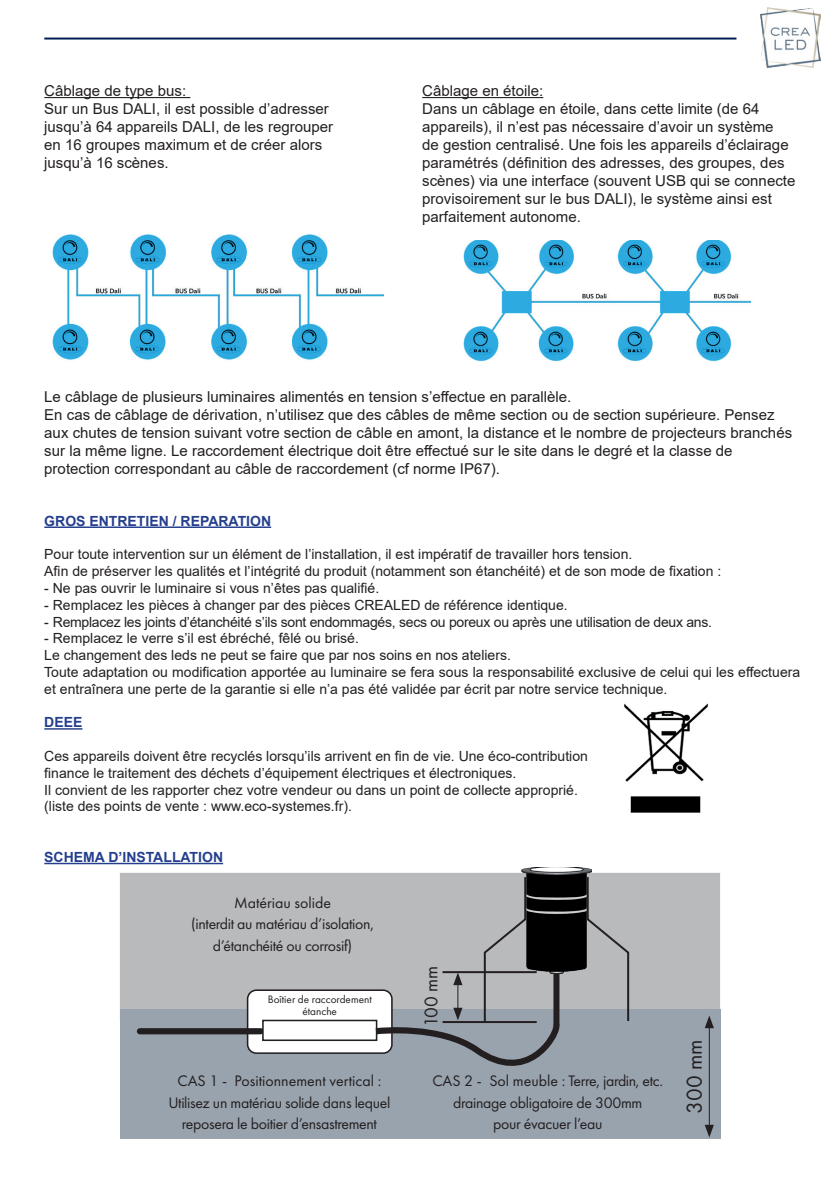
<style>
.page{position:relative;width:840px;height:1191px;background:#fff}
.page>*{position:absolute;margin:0;border:0;box-sizing:border-box;transform-origin:0 0}
.t1{font:22.4px "Futura PT";color:#231f20}
.t2{font:19px "Futura PT";color:#231f20}
.t3{font:15.8px/21.6px "Futura PT";letter-spacing:-.02em;color:#231f20;text-align:center}
.t4{font:15px/18px "Arial";color:#231f20}
.t5{font:14px/16.8px "Arial";color:#231f20}
.t6{font:14px "Arial";letter-spacing:-.02em;color:#231f20}
.t7{font:700 14px "Arial";color:#253f8e}
.t8{font:11.2px/12.6px "Futura PT";color:#231f20;text-align:center}
</style>
<div class="page">
<hr style="left:44px;top:97px;width:146px;height:1px;background:#231f20">
<hr style="left:44px;top:526px;width:227px;height:2px;background:#253f8e">
<hr style="left:44px;top:728px;width:38px;height:1px;background:#253f8e">
<img style="left:624px;top:703px;width:84px;height:110px">
<hr style="left:44px;top:38px;width:692px;height:2px;background:#001f53">
<img style="left:760px;top:7px;width:60px;height:61px">
<div style="left:120px;top:873px;width:599px;height:136px;background:#b8babc"></div>
<img style="left:521px;top:867px;width:70px;height:106px">
<div style="left:120px;top:1009px;width:599px;height:129px;background:#99a3ae"></div>
<div style="left:247px;top:990px;width:144px;height:63px;background:#fff;border-radius:9px"></div>
<div style="left:247px;top:989px;width:145px;height:65px;border:2px solid #231f20;border-radius:9px"></div>
<div style="left:140px;top:1028px;width:120px;height:6px;background:#231f20"></div>
<div style="left:262px;top:1019px;width:115px;height:22px;border:2px solid #231f20"></div>
<hr style="left:708px;top:1025px;width:1px;height:103px;background:#231f20">
<svg style="left:705px;top:1015px;width:8px;height:13px"></svg>
<svg style="left:704px;top:1124px;width:9px;height:13px"></svg>
<svg style="left:585px;top:875px;width:44px;height:146px"></svg>
<svg style="left:372px;top:875px;width:190px;height:191px"></svg>
<hr style="left:44px;top:862px;width:179px;height:2px;background:#253f8e">
<img style="left:463px;top:241px;width:289px;height:120px">
<hr style="left:422px;top:97px;width:121px;height:1px;background:#231f20">
<img style="left:52px;top:234px;width:333px;height:126px">
<p class="t4" style="left:44px;top:82px;width:290px">Câblage de type bus:<br>Sur un Bus DALI, il est possible d’adresser jusqu’à 64 appareils DALI, de les regrouper en 16 groupes maximum et de créer alors jusqu’à 16 scènes.</p>
<p class="t4" style="left:422px;top:82px;width:374px">Câblage en étoile:<br>Dans un câblage en étoile, dans cette limite (de 64 appareils), il n’est pas nécessaire d’avoir un système<br>de gestion centralisé. Une fois les appareils d’éclairage paramétrés (définition des adresses, des groupes, des scènes) via une interface (souvent USB qui se connecte provisoirement sur le bus DALI), le système ainsi est parfaitement autonome.</p>
<p class="t4" style="left:44px;top:388px;width:749px">Le câblage de plusieurs luminaires alimentés en tension s’effectue en parallèle.<br>En cas de câblage de dérivation, n’utilisez que des câbles de même section ou de section supérieure. Pensez aux chutes de tension suivant votre section de câble en amont, la distance et le nombre de projecteurs branchés sur la même ligne. Le raccordement électrique doit être effectué sur le site dans le degré et la classe de protection correspondant au câble de raccordement (cf norme IP67).</p>
<p class="t7" style="left:44px;top:511px;width:228px">GROS ENTRETIEN / REPARATION</p>
<p class="t5" style="left:44px;top:546px;width:678px">Pour toute intervention sur un élément de l’installation, il est impératif de travailler hors tension.<br>Afin de préserver les qualités et l’intégrité du produit (notamment son étanchéité) et de son mode de fixation :</p>
<p class="t5" style="left:44px;top:579px;width:336px">- Ne pas ouvrir le luminaire si vous n’êtes pas qualifié.</p>
<p class="t5" style="left:44px;top:596px;width:524px">- Remplacez les pièces à changer par des pièces CREALED de référence identique.</p>
<p class="t6" style="left:44px;top:612px;width:668px">- Remplacez les joints d’étanchéité s’ils sont endommagés, secs ou poreux ou après une utilisation de deux ans.</p>
<p class="t5" style="left:44px;top:630px;width:757px">- Remplacez le verre s’il est ébréché, fêlé ou brisé.<br>Le changement des leds ne peut se faire que par nos soins en nos ateliers.<br>Toute adaptation ou modification apportée au luminaire se fera sous la responsabilité exclusive de celui qui les effectuera et entraînera une perte de la garantie si elle n’a pas été validée par écrit par notre service technique.</p>
<p class="t7" style="left:44px;top:712px;width:40px">DEEE</p>
<p class="t5" style="left:44px;top:747px;width:545px">Ces appareils doivent être recyclés lorsqu’ils arrivent en fin de vie. Une éco-contribution finance le traitement des déchets d’équipement électriques et électroniques.<br>Il convient de les rapporter chez votre vendeur ou dans un point de collecte approprié. (liste des points de vente : www.eco-systemes.fr).</p>
<p class="t7" style="left:44px;top:847px;width:180px">SCHEMA D’INSTALLATION</p>
<p class="t3" style="left:191px;top:891px;width:184px">Matériau solide<br>(interdit au matériau d’isolation, d’étanchéité ou corrosif)</p>
<p class="t8" style="left:267px;top:992px;width:105px">Boîtier de raccordement étanche</p>
<p class="t3" style="left:168px;top:1070px;width:223px">CAS 1 - Positionnement vertical :<br>Utilisez un matériau solide dans lequel reposera le boitier d’ensastrement</p>
<h2 class="t2" style="left:420px;top:1027px;width:63px;rotate:-90deg">100 mm</h2>
<p class="t3" style="left:432px;top:1069px;width:232px">CAS 2 - Sol meuble : Terre, jardin, etc. drainage obligatoire de 300mm<br>pour évacuer l’eau</p>
<h1 class="t1" style="left:680px;top:1113px;width:76px;rotate:-90deg">300 mm</h1>
</div>
